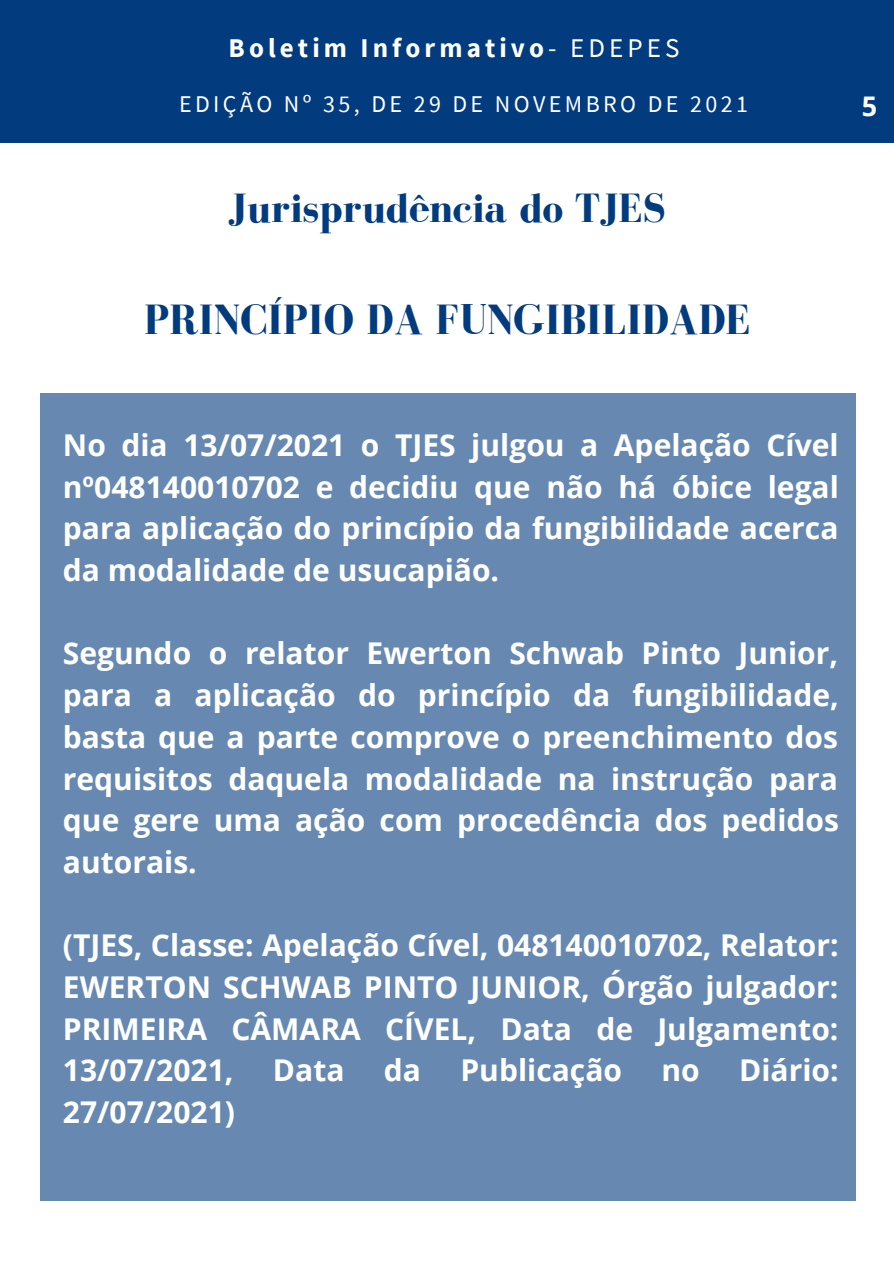
<style>
.page{position:relative;width:894px;height:1264px;background:#fff}
.page>*{position:absolute;margin:0;border:0;box-sizing:border-box;transform-origin:0 0}
.t1{font:700 43.5px "Bodoni FLF";color:#023b7e}
.t2{font:700 42px "Bodoni FLF";color:#023b7e}
.t3{font:700 30px/41.7px "Open Sans";color:#fff;text-align:justify}
.t4{font:700 27px "Source Sans Pro";letter-spacing:.15em;color:#fff}
.t5{font:700 27px "Open Sans";color:#fff}
.t6{font:24px "Source Sans Pro";letter-spacing:.14em;color:#fff}
.t7{font:700 24px "Source Sans Pro";letter-spacing:.14em;color:#fff}
.s1{font-weight:400}
</style>
<div class="page">
<div style="left:0;top:0;width:893px;height:143px;background:#023b7e"></div>
<div style="left:40px;top:393px;width:815px;height:808px;background:#6789b1"></div>
<p class="t7" style="left:183px;top:30px;width:543px">EDIÇÃO 01, DE 01 DE SETEMBRO DE 2020</p>
<p class="t6" style="left:179px;top:88px;width:570px">EDIÇÃO Nº 35, DE 29 DE NOVEMBRO DE 2021</p>
<p class="t4" style="left:228px;top:31px;width:452px">Boletim Informativo<span class="s1">- EDEPES</span></p>
<p class="t2" style="left:228px;top:185px;width:438px">Jurisprudência do TJES</p>
<p class="t1" style="left:144px;top:296px;width:607px">PRINCÍPIO DA FUNGIBILIDADE</p>
<p class="t5" style="left:861px;top:87px;width:17px">5</p>
<p class="t3" style="left:63px;top:423px;width:777px">No dia 13/07/2021 o TJES julgou a Apelação Cível nº048140010702 e decidiu que não há óbice legal para aplicação do princípio da fungibilidade acerca da modalidade de usucapião.</p>
<p class="t3" style="left:63px;top:632px;width:777px">Segundo o relator Ewerton Schwab Pinto Junior, para a aplicação do princípio da fungibilidade, basta que a parte comprove o preenchimento dos requisitos daquela modalidade na instrução para que gere uma ação com procedência dos pedidos autorais.</p>
<p class="t3" style="left:63px;top:923px;width:777px">(TJES, Classe: Apelação Cível, 048140010702, Relator:<br>EWERTON SCHWAB PINTO JUNIOR, Órgão julgador:<br>PRIMEIRA CÂMARA CÍVEL, Data de Julgamento:<br>13/07/2021,</p>
<p class="t3" style="left:273px;top:1048px;width:73px">Data</p>
<p class="t3" style="left:384px;top:1048px;width:39px">da</p>
<p class="t3" style="left:460px;top:1048px;width:163px">Publicação</p>
<p class="t3" style="left:661px;top:1048px;width:40px">no</p>
<p class="t3" style="left:739px;top:1048px;width:101px">Diário:</p>
<p class="t3" style="left:63px;top:1090px;width:173px">27/07/2021)</p>
</div>
